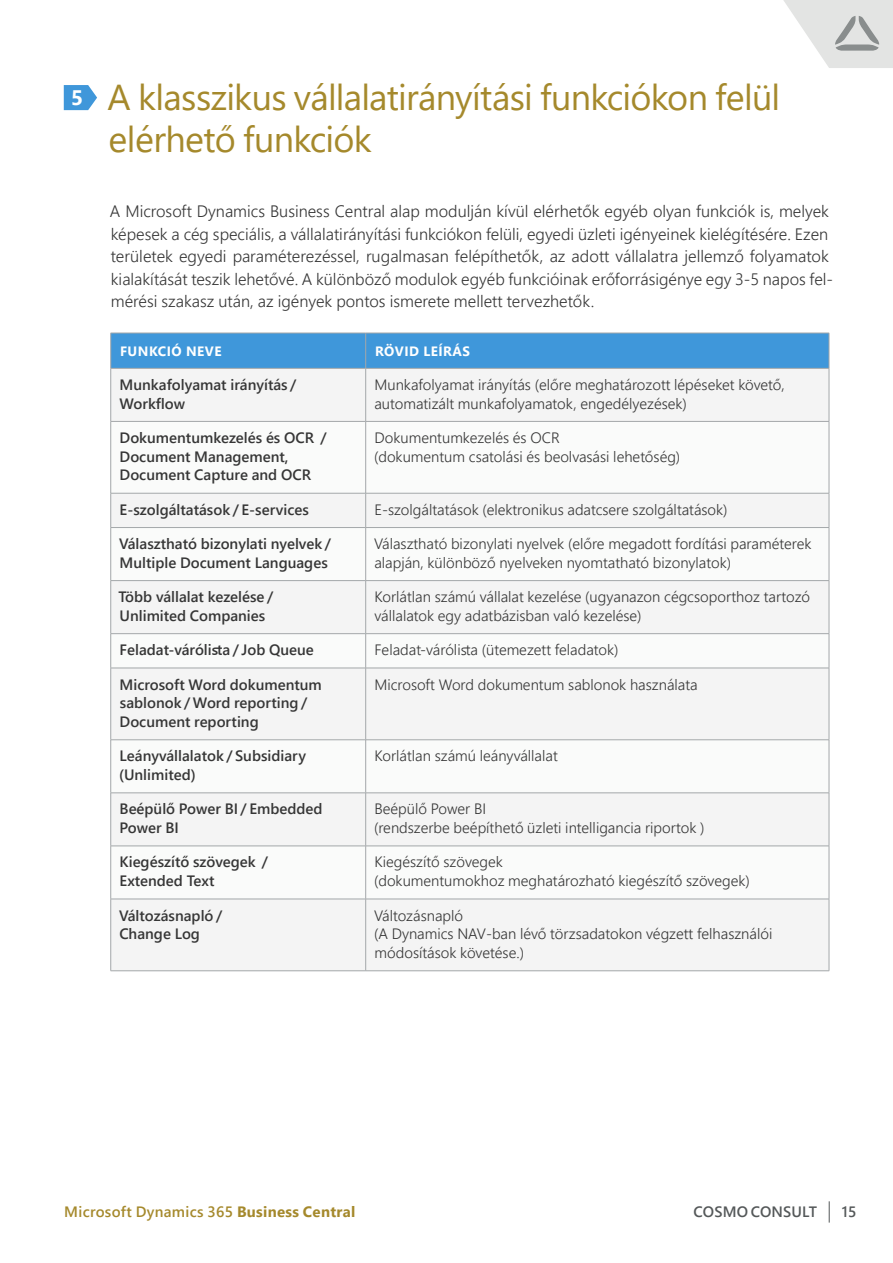
<style>
.page{position:relative;width:893px;height:1263px;background:#fff}
.page>*{position:absolute;margin:0;border:0;box-sizing:border-box;transform-origin:0 0}
.t1{font:36px/42px "Segoe UI";letter-spacing:-.02em;color:#a5892c}
.t2{font:700 21px "Segoe UI";color:#fff}
.t3{font:300 16.5px/22.5px "Segoe UI";color:#363636}
.t4{font:300 15px/18.8px "Segoe UI";color:#363636}
.t5{font:600 15px/18.8px "Segoe UI";color:#363636}
.t6{font:600 15px "Segoe UI";letter-spacing:.02em;color:#a5892c}
.t7{font:600 15px "Segoe UI";letter-spacing:.01em;color:#545859}
.t8{font:700 13.5px "Segoe UI";letter-spacing:.035em;color:#fff}
.s1{font-weight:700}
</style>
<div class="page">
<svg style="left:829px;top:1201px;width:1px;height:21px"></svg>
<div style="left:111px;top:334px;width:718px;height:34px;background:#3f97da"></div>
<div style="left:111px;top:369px;width:718px;height:601px;background:#f4f4f4"></div>
<svg style="left:111px;top:422px;width:718px;height:477px"></svg>
<hr style="left:365px;top:333px;width:1px;height:35px;background:#a3a7a9">
<hr style="left:110px;top:368px;width:1px;height:53px;background:#a3a7a9">
<hr style="left:365px;top:368px;width:1px;height:53px;background:#a3a7a9">
<hr style="left:829px;top:368px;width:1px;height:53px;background:#a3a7a9">
<hr style="left:111px;top:421px;width:255px;height:1px;background:#a3a7a9">
<hr style="left:110px;top:422px;width:1px;height:71px;background:#a3a7a9">
<hr style="left:366px;top:421px;width:463px;height:1px;background:#a3a7a9">
<hr style="left:365px;top:422px;width:1px;height:71px;background:#a3a7a9">
<hr style="left:829px;top:422px;width:1px;height:71px;background:#a3a7a9">
<hr style="left:111px;top:493px;width:255px;height:1px;background:#a3a7a9">
<hr style="left:110px;top:493px;width:1px;height:34px;background:#a3a7a9">
<hr style="left:366px;top:493px;width:463px;height:1px;background:#a3a7a9">
<hr style="left:365px;top:493px;width:1px;height:34px;background:#a3a7a9">
<hr style="left:829px;top:493px;width:1px;height:34px;background:#a3a7a9">
<hr style="left:111px;top:527px;width:255px;height:1px;background:#a3a7a9">
<hr style="left:110px;top:528px;width:1px;height:52px;background:#a3a7a9">
<hr style="left:366px;top:527px;width:463px;height:1px;background:#a3a7a9">
<hr style="left:365px;top:528px;width:1px;height:52px;background:#a3a7a9">
<hr style="left:829px;top:528px;width:1px;height:52px;background:#a3a7a9">
<hr style="left:111px;top:580px;width:255px;height:1px;background:#a3a7a9">
<hr style="left:110px;top:581px;width:1px;height:52px;background:#a3a7a9">
<hr style="left:366px;top:580px;width:463px;height:1px;background:#a3a7a9">
<hr style="left:365px;top:581px;width:1px;height:52px;background:#a3a7a9">
<hr style="left:829px;top:581px;width:1px;height:52px;background:#a3a7a9">
<hr style="left:111px;top:633px;width:255px;height:1px;background:#a3a7a9">
<hr style="left:110px;top:634px;width:1px;height:34px;background:#a3a7a9">
<hr style="left:366px;top:633px;width:463px;height:1px;background:#a3a7a9">
<hr style="left:365px;top:634px;width:1px;height:34px;background:#a3a7a9">
<hr style="left:829px;top:634px;width:1px;height:34px;background:#a3a7a9">
<hr style="left:111px;top:668px;width:255px;height:1px;background:#a3a7a9">
<hr style="left:110px;top:668px;width:1px;height:72px;background:#a3a7a9">
<hr style="left:366px;top:668px;width:463px;height:1px;background:#a3a7a9">
<hr style="left:365px;top:668px;width:1px;height:72px;background:#a3a7a9">
<hr style="left:829px;top:668px;width:1px;height:72px;background:#a3a7a9">
<hr style="left:111px;top:739px;width:255px;height:1px;background:#a3a7a9">
<hr style="left:110px;top:740px;width:1px;height:53px;background:#a3a7a9">
<hr style="left:366px;top:739px;width:463px;height:1px;background:#a3a7a9">
<hr style="left:365px;top:740px;width:1px;height:53px;background:#a3a7a9">
<hr style="left:829px;top:740px;width:1px;height:53px;background:#a3a7a9">
<hr style="left:111px;top:793px;width:255px;height:1px;background:#a3a7a9">
<hr style="left:110px;top:793px;width:1px;height:53px;background:#a3a7a9">
<hr style="left:366px;top:793px;width:463px;height:1px;background:#a3a7a9">
<hr style="left:365px;top:793px;width:1px;height:53px;background:#a3a7a9">
<hr style="left:829px;top:793px;width:1px;height:53px;background:#a3a7a9">
<hr style="left:111px;top:846px;width:255px;height:1px;background:#a3a7a9">
<hr style="left:110px;top:846px;width:1px;height:53px;background:#a3a7a9">
<hr style="left:366px;top:846px;width:463px;height:1px;background:#a3a7a9">
<hr style="left:365px;top:846px;width:1px;height:53px;background:#a3a7a9">
<hr style="left:829px;top:846px;width:1px;height:53px;background:#a3a7a9">
<hr style="left:111px;top:899px;width:255px;height:1px;background:#a3a7a9">
<hr style="left:110px;top:899px;width:1px;height:71px;background:#a3a7a9">
<hr style="left:366px;top:899px;width:463px;height:1px;background:#a3a7a9">
<hr style="left:365px;top:899px;width:1px;height:71px;background:#a3a7a9">
<hr style="left:829px;top:899px;width:1px;height:71px;background:#a3a7a9">
<hr style="left:111px;top:970px;width:255px;height:1px;background:#a3a7a9">
<hr style="left:366px;top:970px;width:463px;height:1px;background:#a3a7a9">
<hr style="left:111px;top:333px;width:255px;height:1px;background:#a3a7a9">
<hr style="left:110px;top:333px;width:1px;height:35px;background:#a3a7a9">
<hr style="left:366px;top:333px;width:463px;height:1px;background:#a3a7a9">
<hr style="left:829px;top:333px;width:1px;height:35px;background:#a3a7a9">
<hr style="left:111px;top:368px;width:255px;height:1px;background:#a3a7a9">
<hr style="left:366px;top:368px;width:463px;height:1px;background:#a3a7a9">
<svg style="left:64px;top:85px;width:33px;height:25px"></svg>
<svg style="left:783px;top:0;width:110px;height:68px"></svg>
<h2 class="t2" style="left:71px;top:78px;width:14px">5</h2>
<h1 class="t1" style="left:108px;top:73px;width:674px">A klasszikus vállalatirányítási funkciókon felül elérhető funkciók</h1>
<p class="t3" style="left:110px;top:199px;width:725px">A Microsoft Dynamics Business Central alap modulján kívül elérhetők egyéb olyan funkciók is, melyek képesek a cég speciális, a vállalatirányítási funkciókon felüli, egyedi üzleti igényeinek kielégítésére. Ezen területek egyedi paraméterezéssel, rugalmasan felépíthetők, az adott vállalatra jellemző folyamatok kialakítását teszik lehetővé. A különböző modulok egyéb funkcióinak erőforrásigénye egy 3-5 napos fel&shy;mérési szakasz után, az igények pontos ismerete mellett tervezhetők.</p>
<p class="t8" style="left:120px;top:338px;width:103px">FUNKCIÓ NEVE</p>
<p class="t8" style="left:375px;top:338px;width:97px">RÖVID LEÍRÁS</p>
<p class="t5" style="left:119px;top:374px;width:179px">Munkafolyamat irányítás /<br>Workflow</p>
<p class="t4" style="left:374px;top:374px;width:412px">Munkafolyamat irányítás (előre meghatározott lépéseket követő, automatizált munkafolyamatok, engedélyezések)</p>
<p class="t5" style="left:120px;top:427px;width:208px">Dokumentumkezelés és OCR /<br>Document Management,<br>Document Capture and OCR</p>
<p class="t4" style="left:374px;top:427px;width:308px">Dokumentumkezelés és OCR<br>(dokumentum csatolási és beolvasási lehetőség)</p>
<p class="t5" style="left:120px;top:499px;width:191px">E-szolgáltatások / E-services</p>
<p class="t4" style="left:374px;top:499px;width:355px">E-szolgáltatások (elektronikus adatcsere szolgáltatások)</p>
<p class="t5" style="left:119px;top:533px;width:213px">Választható bizonylati nyelvek /<br>Multiple Document Languages</p>
<p class="t4" style="left:374px;top:533px;width:439px">Választható bizonylati nyelvek (előre megadott fordítási paraméterek alapján, különböző nyelveken nyomtatható bizonylatok)</p>
<p class="t5" style="left:118px;top:586px;width:156px">Több vállalat kezelése /<br>Unlimited Companies</p>
<p class="t4" style="left:374px;top:586px;width:437px">Korlátlan számú vállalat kezelése (ugyanazon cégcsoporthoz tartozó vállalatok egy adatbázisban való kezelése)</p>
<p class="t5" style="left:120px;top:639px;width:196px">Feladat-várólista / Job Queue</p>
<p class="t4" style="left:374px;top:639px;width:246px">Feladat-várólista (ütemezett feladatok)</p>
<p class="t5" style="left:120px;top:674px;width:204px">Microsoft Word dokumentum sablonok / Word reporting /<br>Document reporting</p>
<p class="t4" style="left:374px;top:673px;width:325px">Microsoft Word dokumentum sablonok használata</p>
<p class="t5" style="left:119px;top:745px;width:188px">Leányvállalatok / Subsidiary (Unlimited)</p>
<p class="t4" style="left:374px;top:745px;width:185px">Korlátlan számú leányvállalat</p>
<p class="t5" style="left:120px;top:798px;width:204px">Beépülő Power BI / Embedded<br>Power BI</p>
<p class="t4" style="left:374px;top:798px;width:332px">Beépülő Power BI<br>(rendszerbe beépíthető üzleti intelligancia riportok )</p>
<p class="t5" style="left:120px;top:851px;width:150px">Kiegészítő szövegek /<br>Extended Text</p>
<p class="t4" style="left:374px;top:851px;width:377px">Kiegészítő szövegek<br>(dokumentumokhoz meghatározható kiegészítő szövegek)</p>
<p class="t5" style="left:119px;top:904px;width:105px">Változásnapló /<br>Change Log</p>
<p class="t4" style="left:374px;top:904px;width:400px">Változásnapló<br>(A Dynamics NAV-ban lévő törzsadatokon végzett felhasználói módosítások követése.)</p>
<p class="t6" style="left:64px;top:1198px;width:293px">Microsoft Dynamics 365 <span class="s1">Business Central</span></p>
<p class="t7" style="left:694px;top:1198px;width:125px">COSMO CONSULT</p>
<p class="t7" style="left:842px;top:1198px;width:16px">15</p>
</div>
